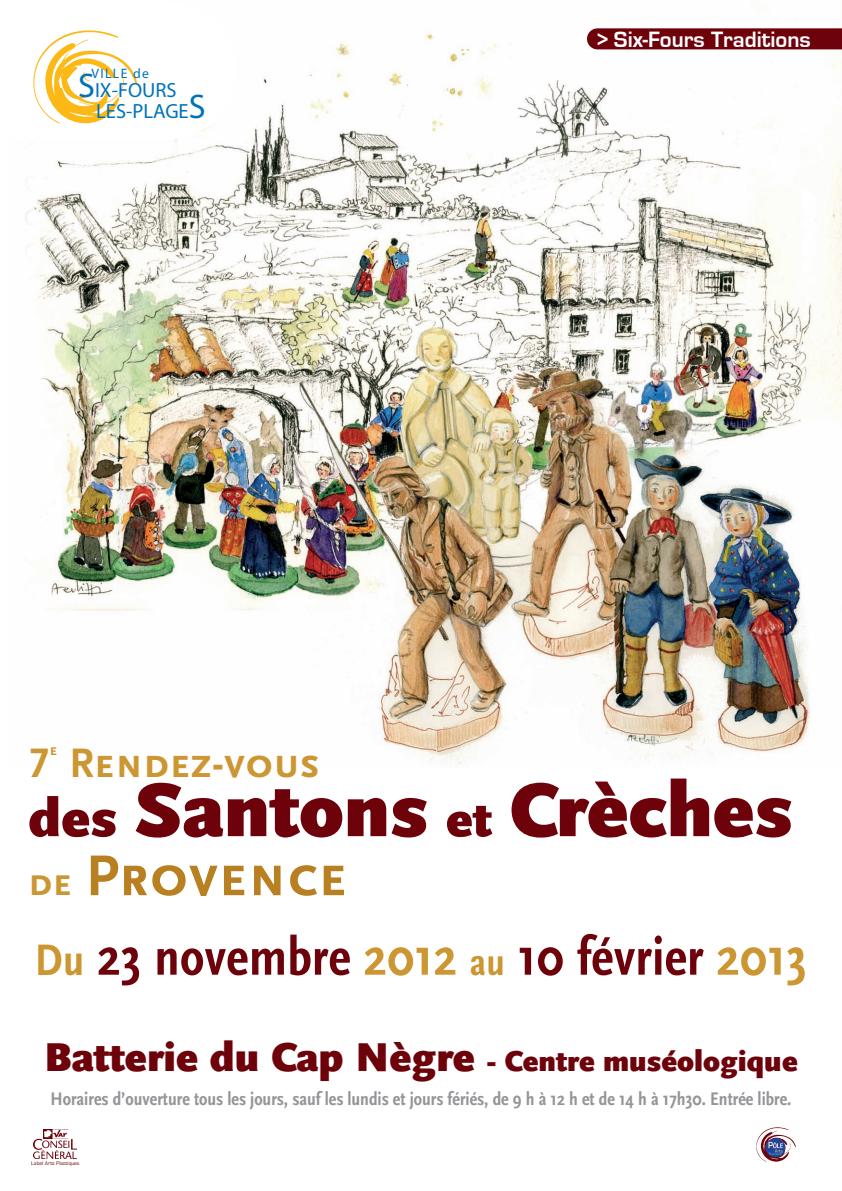
<style>
.page{position:relative;width:842px;height:1191px;background:#fff}
.page>*{position:absolute;margin:0;border:0;box-sizing:border-box;transform-origin:0 0}
.t1{font:900 79px "Scala Sans";color:#6e020b}
.t2{font:700 60px "Scala Sans Caps";color:#b98021}
.t3{font:700 condensed 55px "Scala Sans";letter-spacing:.01em;color:#6e020b}
.t4{font:700 43px "Scala Sans Caps";color:#cc9732}
.t5{font:900 30px "Scala Sans";color:#6e020b}
.t6{font:700 22.8px "Eurostile";color:#fff}
.t7{font:20.5px "Optima";color:#0072bc}
.t8{font:700 condensed 19px "Scala Sans";color:#939598}
.t9{font:700 15.5px "Scala Sans Caps";color:#cc9732}
.t10{font:13.7px "Optima";letter-spacing:.1em;color:#0072bc}
.t11{font:5.5px "Eurostile";color:#6e020b}
.s1{font-size:34.2px}
.s2{font-size:55px}
.s3{font-size:51px}
.s4{font-size:40px;color:#cc9732}
.s5{font-size:46px;color:#cc9732}
.s6{color:#cc9732}
.s7{font-size:42px}
</style>
<div class="page">
<img style="left:25px;top:31px;width:817px;height:733px">
<div style="left:587px;top:28px;width:255px;height:21px;background:#6e020b"></div>
<img style="left:44px;top:1129px;width:24px;height:9px">
<img style="left:34px;top:1138px;width:42px;height:20px">
<img style="left:756px;top:1127px;width:40px;height:35px">
<img style="left:765px;top:1138px;width:20px;height:19px;border-radius:50%">
<svg style="left:25px;top:30px;width:211px;height:110px"></svg>
<p class="t10" style="left:91px;top:68px;width:59px">VILLE de</p>
<p class="t7" style="left:96px;top:104px;width:111px">LES-PLAGE<span class="s1">S</span></p>
<p class="t7" style="left:78px;top:82px;width:100px"><span class="s1">S</span>IX-FOURS</p>
<p class="t6" style="left:598px;top:28px;width:215px">&gt; Six-Fours Traditions</p>
<p class="t9" style="left:50px;top:741px;width:9px">e</p>
<h1 class="t1" style="left:28px;top:762px;width:766px"><span class="s2">des</span> Santons <span class="s3">et</span> Crèches</h1>
<h2 class="t2" style="left:28px;top:839px;width:320px"><span class="s4">de</span> Provence</h2>
<h3 class="t3" style="left:35px;top:923px;width:773px"><span class="s5">Du</span> 23 novembre <span class="s6">2012</span> <span class="s4">au</span> 10 février <span class="s6">2013</span></h3>
<h3 class="t4" style="left:28px;top:737px;width:293px">7 Rendez-vous</h3>
<h3 class="t5" style="left:44px;top:1042px;width:755px"><span class="s7">Batterie du Cap Nègre</span> - Centre muséologique</h3>
<p class="t8" style="left:51px;top:1087px;width:742px">Horaires d’ouverture tous les jours, sauf les lundis et jours fériés, de 9 h à 12 h et de 14 h à 17h30. Entrée libre.</p>
<p class="t11" style="left:31px;top:1160px;width:50px">Label Arts Plastiques</p>
</div>
